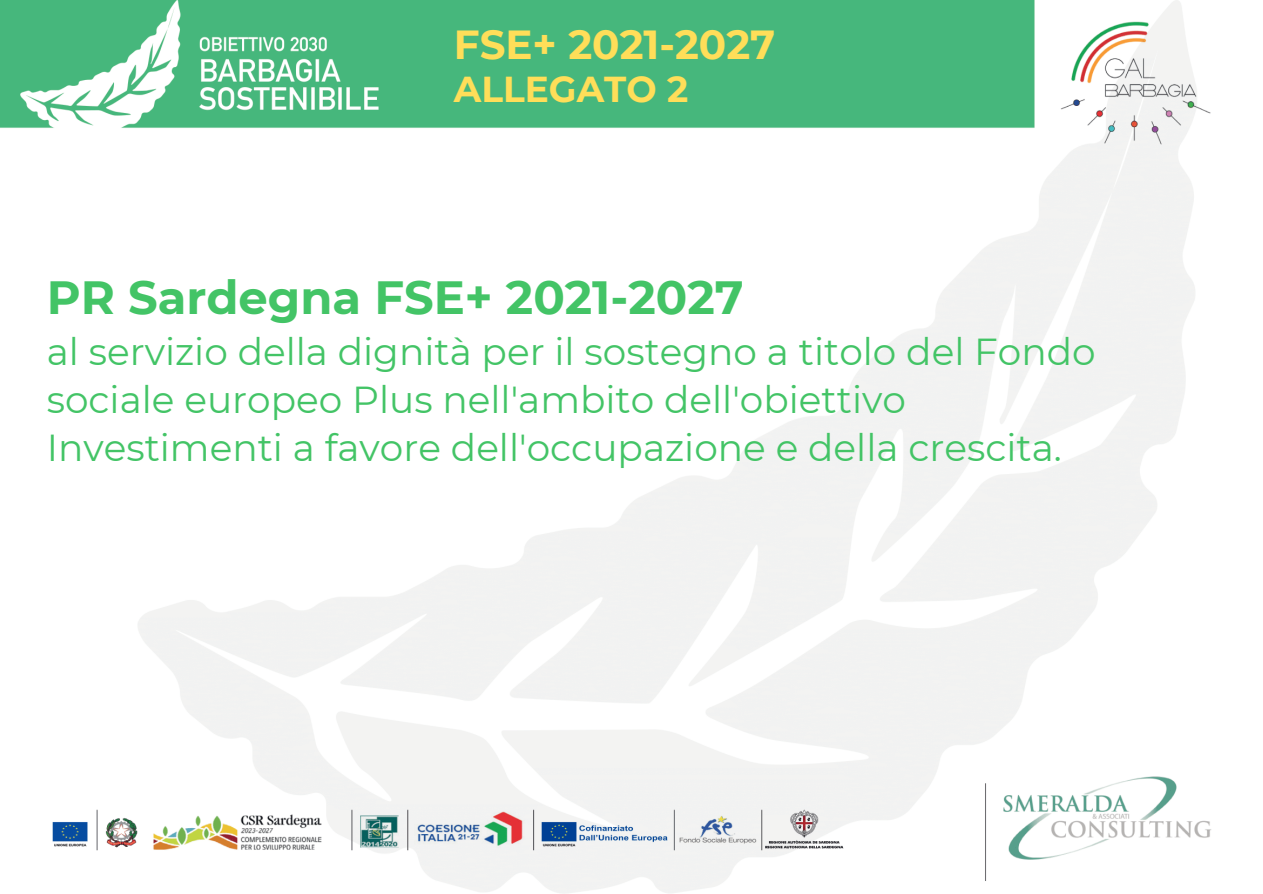
<style>
.page{position:relative;width:1263px;height:894px;background:#fff}
.page>*{position:absolute;margin:0;border:0;box-sizing:border-box;transform-origin:0 0}
.t1{font:700 46.5px "Montserrat";color:#43c466}
.t2{font:700 40.5px "Montserrat";color:#ffde59}
.t3{font:37.5px/48.3px "Montserrat";color:#43c466}
.t4{font:700 36px "Montserrat";color:#ffde59}
</style>
<div class="page">
<img style="left:0;top:0;width:1211px;height:893px">
<p class="t2" style="left:454px;top:19px;width:323px">FSE+ 2021-2027</p>
<p class="t4" style="left:454px;top:67px;width:236px">ALLEGATO 2</p>
<p class="t1" style="left:47px;top:269px;width:698px">PR Sardegna FSE+ 2021-2027</p>
<p class="t3" style="left:47px;top:327px;width:1050px">al servizio della dignità per il sostegno a titolo del Fondo sociale europeo Plus nell'ambito dell'obiettivo</p>
<p class="t3" style="left:47px;top:423px;width:1017px">Investimenti a favore dell'occupazione e della crescita.</p>
</div>
